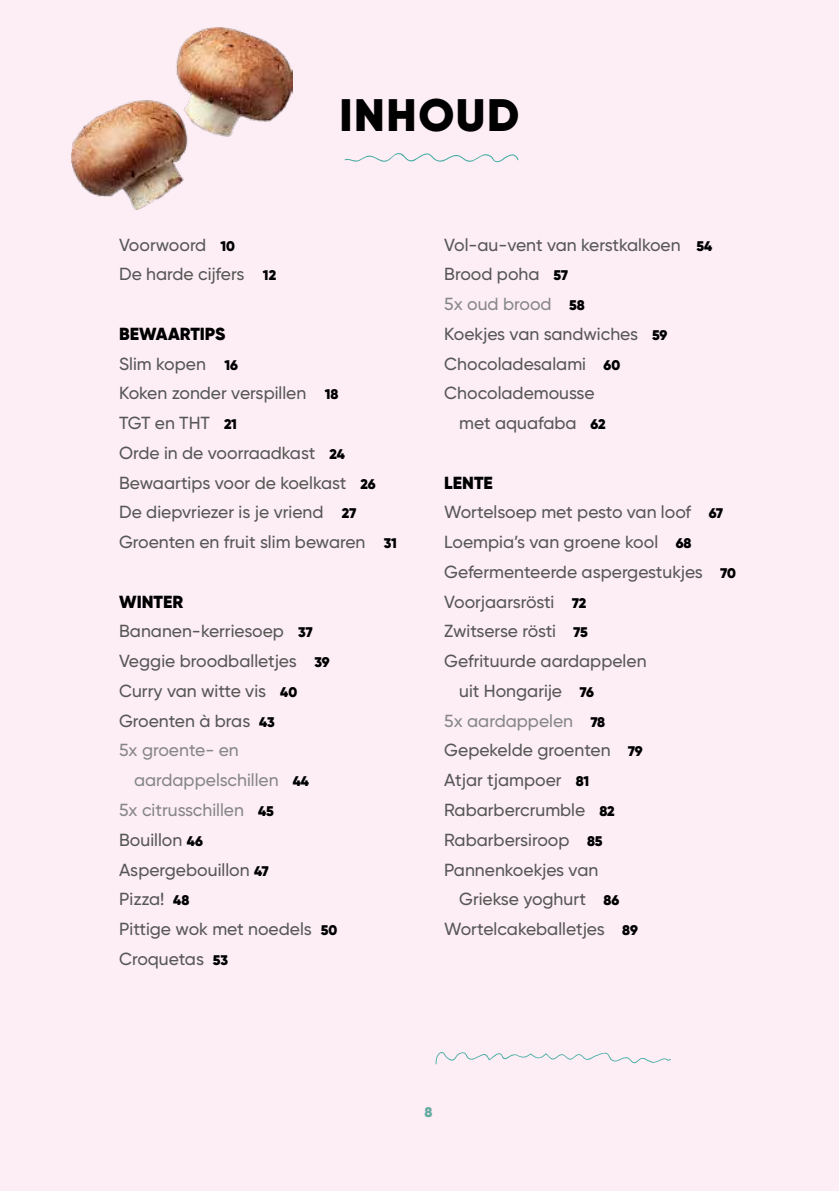
<style>
.page{position:relative;width:839px;height:1191px;background:#fff}
.page>*{position:absolute;margin:0;border:0;box-sizing:border-box;transform-origin:0 0}
.t1{font:900 45.5px "Gilroy";letter-spacing:.035em;color:#000}
.t2{font:500 17.5px/29.8px "Gilroy";color:#575756}
.t3{font:500 17.5px "Gilroy";color:#878787}
.t4{font:900 17.5px "Gilroy";color:#000}
.t5{font:900 14px "Gilroy";color:#68aba1}
.s1{font-weight:900;font-size:14px;color:#000}
.s2{font-weight:900;color:#000}
.s3{color:#878787}
</style>
<div class="page">
<div style="left:0;top:0;width:838px;height:1191px;background:#fdeef6"></div>
<img style="left:72px;top:27px;width:221px;height:183px">
<svg style="left:435px;top:1052px;width:236px;height:12px"></svg>
<svg style="left:344px;top:153px;width:174px;height:10px"></svg>
<h1 class="t1" style="left:339px;top:87px;width:181px">INHOUD</h1>
<p class="t2" style="left:119px;top:229px;width:158px">Voorwoord <span class="s1">10<br></span>De harde cijfers <span class="s1">12</span></p>
<p class="t2" style="left:119px;top:319px;width:279px"><span class="s2">BEWAARTIPS<br></span>Slim kopen <span class="s1">16<br></span>Koken zonder verspillen <span class="s1">18<br></span>TGT en THT <span class="s1">21<br></span>Orde in de voorraadkast <span class="s1">24<br></span>Bewaartips voor de koelkast <span class="s1">26<br></span>De diepvriezer is je vriend <span class="s1">27<br></span>Groenten en fruit slim bewaren <span class="s1">31</span></p>
<p class="t2" style="left:119px;top:586px;width:212px"><span class="s2">WINTER<br></span>Bananen-kerriesoep <span class="s1">37<br></span>Veggie broodballetjes <span class="s1">39<br></span>Curry van witte vis <span class="s1">40<br></span>Groenten à bras <span class="s1">43<br></span><span class="s3">5x groente- en</span></p>
<p class="t2" style="left:119px;top:765px;width:219px;text-indent:15px"><span class="s3">aardappelschillen</span> <span class="s1">44<br></span><span class="s3">5x citrusschillen</span> <span class="s1">45<br></span>Bouillon <span class="s1">46<br></span>Aspergebouillon <span class="s1">47<br></span>Pizza! <span class="s1">48<br></span>Pittige wok met noedels <span class="s1">50<br></span>Croquetas <span class="s1">53</span></p>
<p class="t2" style="left:444px;top:229px;width:269px">Vol-au-vent van kerstkalkoen <span class="s1">54</span></p>
<p class="t2" style="left:444px;top:259px;width:125px">Brood poha <span class="s1">57</span></p>
<p class="t3" style="left:444px;top:293px;width:142px">5x oud brood <span class="s1">58</span></p>
<p class="t2" style="left:444px;top:319px;width:224px">Koekjes van sandwiches <span class="s1">59</span></p>
<p class="t2" style="left:444px;top:348px;width:177px">Chocoladesalami <span class="s1">60</span></p>
<p class="t2" style="left:444px;top:378px;width:152px">Chocolademousse</p>
<p class="t2" style="left:459px;top:408px;width:148px">met aquafaba <span class="s1">62</span></p>
<p class="t4" style="left:444px;top:471px;width:50px">LENTE</p>
<p class="t2" style="left:444px;top:497px;width:280px">Wortelsoep met pesto van loof <span class="s1">67</span></p>
<p class="t2" style="left:444px;top:527px;width:249px">Loempia’s van groene kool <span class="s1">68</span></p>
<p class="t2" style="left:444px;top:557px;width:293px">Gefermenteerde aspergestukjes <span class="s1">70</span></p>
<p class="t2" style="left:444px;top:586px;width:144px">Voorjaarsrösti <span class="s1">72</span></p>
<p class="t2" style="left:444px;top:616px;width:145px">Zwitserse rösti <span class="s1">75</span></p>
<p class="t2" style="left:444px;top:646px;width:204px">Gefrituurde aardappelen</p>
<p class="t2" style="left:459px;top:676px;width:136px">uit Hongarije <span class="s1">76</span></p>
<p class="t3" style="left:444px;top:710px;width:162px">5x aardappelen <span class="s1">78</span></p>
<p class="t2" style="left:444px;top:735px;width:200px">Gepekelde groenten <span class="s1">79</span></p>
<p class="t2" style="left:444px;top:765px;width:146px">Atjar tjampoer <span class="s1">81</span></p>
<p class="t2" style="left:444px;top:795px;width:172px">Rabarbercrumble <span class="s1">82</span></p>
<p class="t2" style="left:444px;top:824px;width:160px">Rabarbersiroop <span class="s1">85</span></p>
<p class="t2" style="left:444px;top:854px;width:155px">Pannenkoekjes van</p>
<p class="t2" style="left:459px;top:884px;width:162px">Griekse yoghurt <span class="s1">86</span></p>
<p class="t2" style="left:444px;top:914px;width:195px">Wortelcakeballetjes <span class="s1">89</span></p>
<p class="t5" style="left:424px;top:1103px;width:9px">8</p>
</div>
